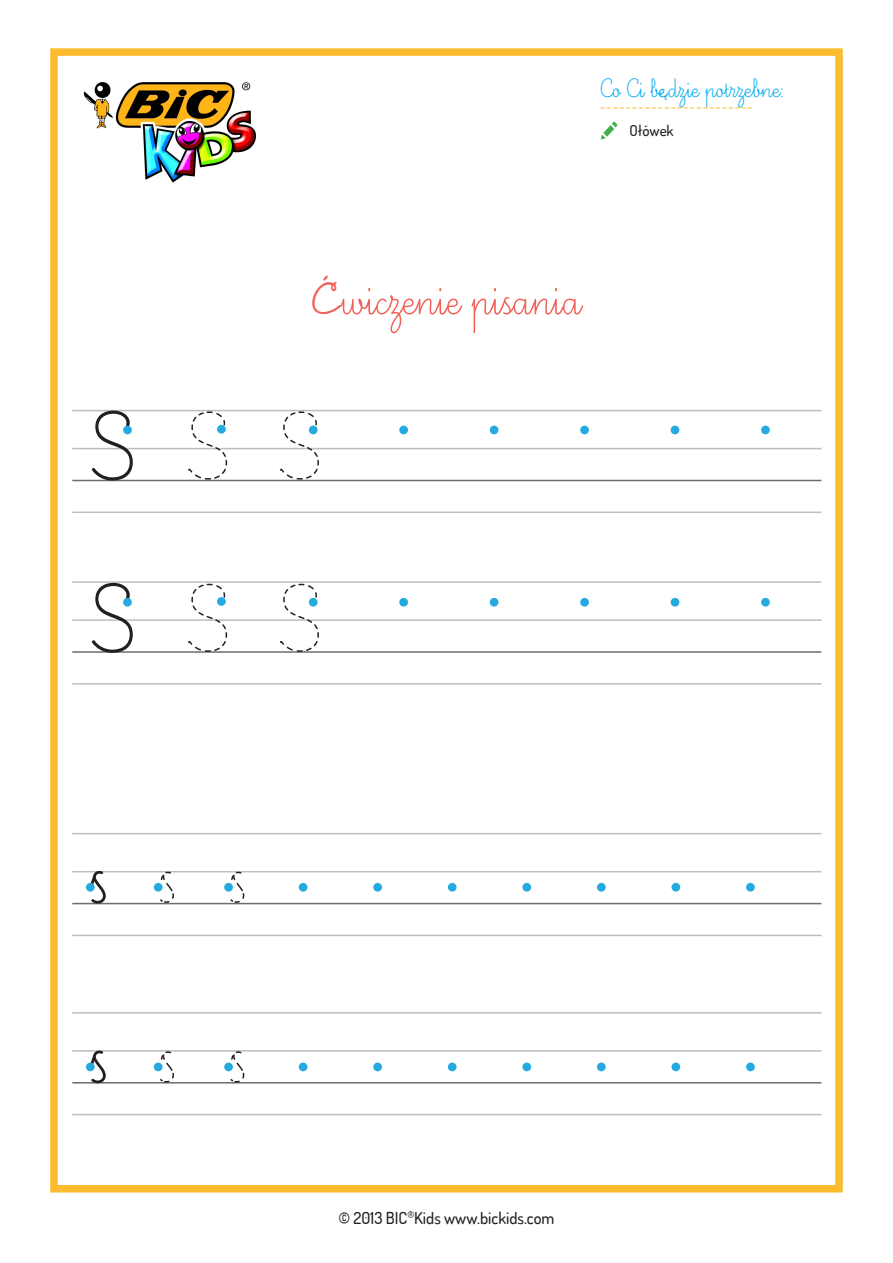
<style>
.page{position:relative;width:893px;height:1263px;background:#fff}
.page>*{position:absolute;margin:0;border:0;box-sizing:border-box;transform-origin:0 0}
.t1{font:121.05px/172.4px "Ecriture A Romain Orne";color:#231f20}
.t2{font:60px "Ecriture A Romain Orne";color:#f16157}
.t3{font:33px "Ecriture A Romain Orne";color:#00aeef}
.t4{font:18px "Minion Pro";color:#fdbb2e}
.t5{font:500 16.5px "Dosis";color:#231f20}
.t6{font:500 15px "Dosis";color:#231f20}
.s1{font-family:"The Only Exception";font-size:19.5px}
.s2{font-family:"The Only Exception";font-size:36px}
</style>
<div class="page">
<div style="left:50px;top:48px;width:793px;height:1144px;border:8px solid #fdbb2e"></div>
<img style="left:83px;top:82px;width:173px;height:101px">
<svg style="left:601px;top:122px;width:16px;height:17px"></svg>
<hr style="left:72px;top:1082px;width:749px;height:1px;background:#6c6d70">
<hr style="left:72px;top:1114px;width:749px;height:1px;background:#bcbdc0">
<hr style="left:72px;top:903px;width:749px;height:1px;background:#6c6d70">
<hr style="left:72px;top:935px;width:749px;height:1px;background:#bcbdc0">
<hr style="left:72px;top:480px;width:749px;height:1px;background:#6c6d70">
<hr style="left:72px;top:512px;width:749px;height:1px;background:#bcbdc0">
<hr style="left:72px;top:651px;width:749px;height:2px;background:#6c6d70">
<hr style="left:72px;top:683px;width:749px;height:1px;background:#bcbdc0">
<hr style="left:72px;top:1050px;width:749px;height:2px;background:#bcbdc0">
<hr style="left:72px;top:871px;width:749px;height:1px;background:#bcbdc0">
<hr style="left:72px;top:448px;width:749px;height:1px;background:#bcbdc0">
<hr style="left:72px;top:619px;width:749px;height:2px;background:#bcbdc0">
<hr style="left:72px;top:1012px;width:749px;height:1px;background:#bcbdc0">
<hr style="left:72px;top:833px;width:749px;height:1px;background:#bcbdc0">
<hr style="left:72px;top:410px;width:749px;height:1px;background:#bcbdc0">
<hr style="left:72px;top:581px;width:749px;height:2px;background:#bcbdc0">
<svg style="left:187px;top:411px;width:41px;height:69px"></svg>
<svg style="left:187px;top:583px;width:41px;height:70px"></svg>
<svg style="left:279px;top:411px;width:41px;height:69px"></svg>
<svg style="left:279px;top:583px;width:41px;height:70px"></svg>
<div style="left:123px;top:426px;width:9px;height:8px;background:#24aae1;border-radius:50%"></div>
<div style="left:123px;top:598px;width:9px;height:8px;background:#24aae1;border-radius:50%"></div>
<div style="left:217px;top:425px;width:9px;height:9px;background:#24aae1;border-radius:50%"></div>
<div style="left:217px;top:597px;width:9px;height:9px;background:#24aae1;border-radius:50%"></div>
<div style="left:309px;top:426px;width:9px;height:8px;background:#24aae1;border-radius:50%"></div>
<div style="left:309px;top:598px;width:9px;height:9px;background:#24aae1;border-radius:50%"></div>
<div style="left:490px;top:426px;width:8px;height:8px;background:#24aae1;border-radius:50%"></div>
<div style="left:490px;top:598px;width:8px;height:9px;background:#24aae1;border-radius:50%"></div>
<div style="left:671px;top:426px;width:8px;height:8px;background:#24aae1;border-radius:50%"></div>
<div style="left:671px;top:598px;width:8px;height:9px;background:#24aae1;border-radius:50%"></div>
<div style="left:399px;top:426px;width:9px;height:8px;background:#24aae1;border-radius:50%"></div>
<div style="left:399px;top:598px;width:9px;height:9px;background:#24aae1;border-radius:50%"></div>
<div style="left:580px;top:426px;width:9px;height:8px;background:#24aae1;border-radius:50%"></div>
<div style="left:580px;top:598px;width:9px;height:9px;background:#24aae1;border-radius:50%"></div>
<div style="left:761px;top:426px;width:9px;height:8px;background:#24aae1;border-radius:50%"></div>
<div style="left:761px;top:598px;width:9px;height:9px;background:#24aae1;border-radius:50%"></div>
<svg style="left:89px;top:871px;width:17px;height:32px"></svg>
<svg style="left:89px;top:1050px;width:17px;height:33px"></svg>
<svg style="left:157px;top:871px;width:18px;height:32px"></svg>
<svg style="left:157px;top:1051px;width:18px;height:32px"></svg>
<svg style="left:227px;top:871px;width:18px;height:32px"></svg>
<svg style="left:227px;top:1051px;width:18px;height:32px"></svg>
<div style="left:86px;top:883px;width:9px;height:9px;background:#24aae1;border-radius:50%"></div>
<div style="left:86px;top:1062px;width:9px;height:9px;background:#24aae1;border-radius:50%"></div>
<div style="left:154px;top:883px;width:9px;height:9px;background:#24aae1;border-radius:50%"></div>
<div style="left:154px;top:1062px;width:9px;height:9px;background:#24aae1;border-radius:50%"></div>
<div style="left:224px;top:883px;width:9px;height:9px;background:#24aae1;border-radius:50%"></div>
<div style="left:224px;top:1062px;width:9px;height:9px;background:#24aae1;border-radius:50%"></div>
<div style="left:522px;top:883px;width:9px;height:9px;background:#24aae1;border-radius:50%"></div>
<div style="left:522px;top:1062px;width:9px;height:9px;background:#24aae1;border-radius:50%"></div>
<div style="left:299px;top:883px;width:8px;height:9px;background:#24aae1;border-radius:50%"></div>
<div style="left:299px;top:1062px;width:8px;height:9px;background:#24aae1;border-radius:50%"></div>
<div style="left:597px;top:883px;width:9px;height:9px;background:#24aae1;border-radius:50%"></div>
<div style="left:597px;top:1062px;width:9px;height:9px;background:#24aae1;border-radius:50%"></div>
<div style="left:373px;top:883px;width:9px;height:9px;background:#24aae1;border-radius:50%"></div>
<div style="left:373px;top:1062px;width:9px;height:9px;background:#24aae1;border-radius:50%"></div>
<div style="left:671px;top:883px;width:9px;height:9px;background:#24aae1;border-radius:50%"></div>
<div style="left:671px;top:1062px;width:9px;height:9px;background:#24aae1;border-radius:50%"></div>
<div style="left:448px;top:883px;width:9px;height:9px;background:#24aae1;border-radius:50%"></div>
<div style="left:448px;top:1062px;width:9px;height:9px;background:#24aae1;border-radius:50%"></div>
<div style="left:746px;top:883px;width:9px;height:9px;background:#24aae1;border-radius:50%"></div>
<div style="left:746px;top:1062px;width:9px;height:9px;background:#24aae1;border-radius:50%"></div>
<h1 class="t1" style="left:92px;top:367px;width:46px">S<br>S</h1>
<h3 class="t3" style="left:600px;top:72px;width:186px">Co Ci b<span class="s1">ę</span>dzie potrzebne:</h3>
<p class="t4" style="left:600px;top:94px;width:155px">------------------------</p>
<p class="t6" style="left:629px;top:121px;width:46px">Ołówek</p>
<h2 class="t2" style="left:313px;top:269px;width:269px"><span class="s2">Ć</span>wiczenie pisania</h2>
<p class="t5" style="left:338px;top:1207px;width:218px">© 2013 BIC<sup>®</sup>Kids www.bickids.com</p>
</div>
